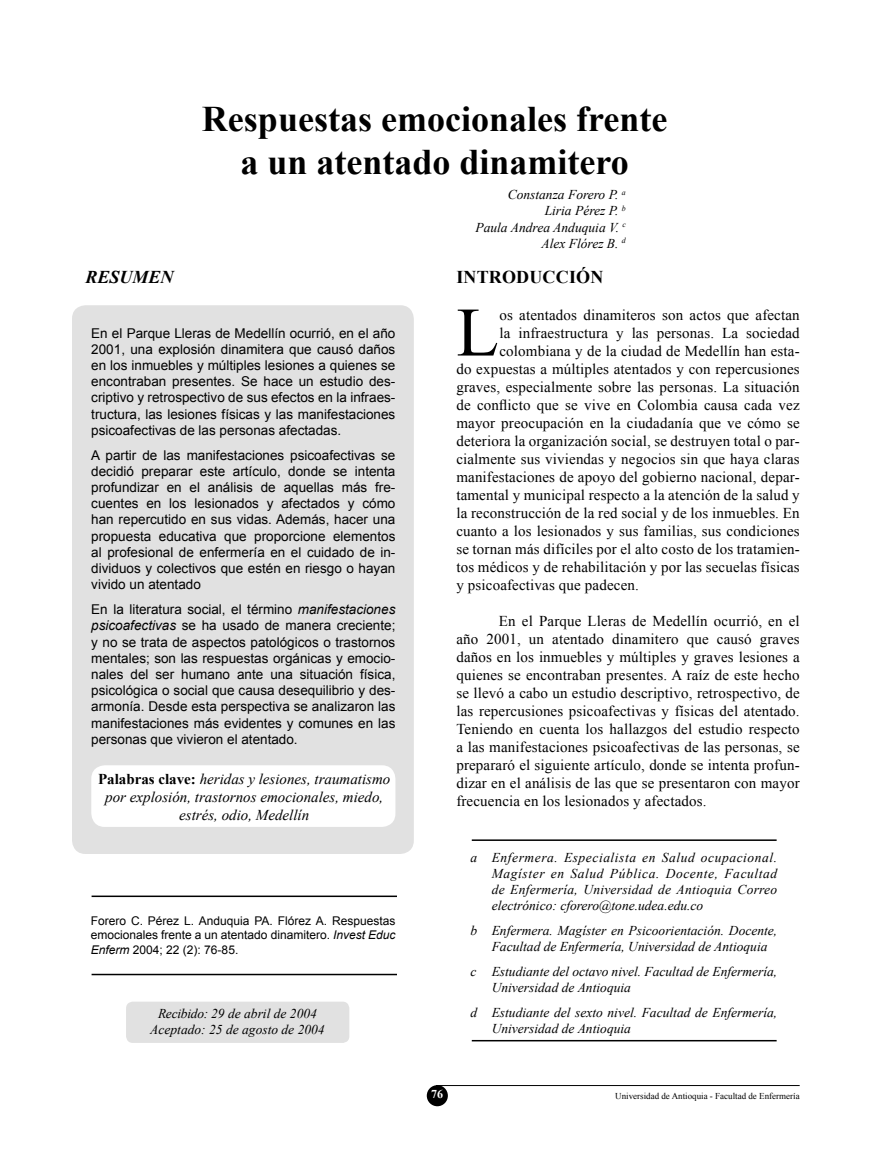
<style>
.page{position:relative;width:872px;height:1149px;background:#fff}
.page>*{position:absolute;margin:0;border:0;box-sizing:border-box;transform-origin:0 0}
.t1{font:69.3px "Times New Roman";color:#000}
.t2{font:700 36px/43.2px "Times New Roman";color:#000;text-align:center}
.t3{font:700 18px "Times New Roman";letter-spacing:.01em;color:#000}
.t4{font:italic 700 18px "Times New Roman";color:#000}
.t5{font:15px/18px "Times New Roman";letter-spacing:.01em;color:#000;text-align:justify}
.t6{font:italic 15px/18px "Times New Roman";color:#000;text-align:center}
.t7{font:13.5px/16.2px "Arial";color:#000;text-align:justify}
.t8{font:italic 13.5px/16.2px "Times New Roman";color:#000}
.t9{font:12px/14.4px "Arial";color:#000;text-align:justify}
.t10{font:700 12px "Times New Roman";color:#fff}
.t11{font:9px "Times New Roman";color:#000}
.s1{font-style:italic}
.s2{font-weight:700;font-style:normal}
</style>
<div class="page">
<hr style="left:436px;top:1084px;width:363px;height:1px;background:#000">
<div style="left:427px;top:1084px;width:21px;height:21px;background:#000;border-radius:50%"></div>
<hr style="left:92px;top:895px;width:305px;height:1px;background:#000">
<div style="left:72px;top:305px;width:342px;height:548px;background:#e1e1e1"></div>
<div style="left:126px;top:1001px;width:223px;height:41px;background:#e1e1e1"></div>
<svg style="left:91px;top:765px;width:304px;height:61px"></svg>
<hr style="left:472px;top:839px;width:304px;height:1px;background:#000">
<hr style="left:472px;top:1039px;width:304px;height:2px;background:#000">
<hr style="left:92px;top:973px;width:305px;height:1px;background:#000">
<h2 class="t2" style="left:202px;top:96px;width:467px">Respuestas emocionales frente a un atentado dinamitero</h2>
<p class="t4" style="left:86px;top:265px;width:90px">RESUMEN</p>
<p class="t7" style="left:91px;top:324px;width:306px">En el Parque Lleras de Medellín ocurrió, en el año 2001, una explosión dinamitera que causó daños en los inmuebles y múltiples lesiones a quienes se encontraban presentes. Se hace un estudio des&shy;criptivo y retrospectivo de sus efectos en la infraes&shy;tructura, las lesiones físicas y las manifestaciones psicoafectivas de las personas afectadas.</p>
<p class="t7" style="left:91px;top:446px;width:306px">A partir de las manifestaciones psicoafectivas se decidió preparar este artículo, donde se intenta profundizar en el análisis de aquellas más fre&shy;cuentes en los lesionados y afectados y cómo han repercutido en sus vidas. Además, hacer una propuesta educativa que proporcione elementos al profesional de enfermería en el cuidado de in&shy;dividuos y colectivos que estén en riesgo o hayan vivido un atentado</p>
<p class="t7" style="left:91px;top:601px;width:306px">En la literatura social, el término <span class="s1">manifestaciones psicoafectivas</span> se ha usado de manera creciente; y no se trata de aspectos patológicos o trastornos mentales; son las respuestas orgánicas y emocio&shy;nales del ser humano ante una situación física, psicológica o social que causa desequilibrio y des&shy;armonía. Desde esta perspectiva se analizaron las manifestaciones más evidentes y comunes en las personas que vivieron el atentado.</p>
<p class="t6" style="left:98px;top:769px;width:294px"><span class="s2">Palabras clave:</span> heridas y lesiones, traumatismo por explosión, trastornos emocionales, miedo, estrés, odio, Medellín</p>
<p class="t9" style="left:91px;top:913px;width:306px">Forero C. Pérez L. Anduquia PA. Flórez A. Respuestas emocionales frente a un atentado dinamitero. <span class="s1">Invest Educ Enferm</span> 2004; 22 (2): 76-85.</p>
<p class="t8" style="left:150px;top:1004px;width:176px;text-align:center">Recibido: 29 de abril de 2004<br>Aceptado: 25 de agosto de 2004</p>
<p class="t8" style="left:475px;top:186px;width:152px;text-align:right">Constanza Forero P. <sup>a<br></sup>Liria Pérez P. <sup>b<br></sup>Paula Andrea Anduquia V. <sup>c<br></sup>Alex Flórez B. <sup>d</sup></p>
<p class="t3" style="left:456px;top:265px;width:148px">INTRODUCCIÓN</p>
<h1 class="t1" style="left:456px;top:285px;width:44px">L</h1>
<p class="t5" style="left:499px;top:305px;width:302px">os atentados dinamiteros son actos que afectan</p>
<p class="t5" style="left:499px;top:323px;width:302px">la infraestructura y las personas. La sociedad</p>
<p class="t5" style="left:499px;top:341px;width:302px">colombiana y de la ciudad de Medellín han esta-</p>
<p class="t5" style="left:456px;top:359px;width:345px">do expuestas a múltiples atentados y con repercusiones</p>
<p class="t5" style="left:456px;top:377px;width:345px">graves, especialmente sobre las personas. La situación</p>
<p class="t5" style="left:456px;top:395px;width:345px">de conflicto que se vive en Colombia causa cada vez</p>
<p class="t5" style="left:456px;top:413px;width:345px">mayor preocupación en la ciudadanía que ve cómo se</p>
<p class="t5" style="left:456px;top:431px;width:345px">deteriora la organización social, se destruyen total o par-</p>
<p class="t5" style="left:456px;top:449px;width:345px">cialmente sus viviendas y negocios sin que haya claras</p>
<p class="t5" style="left:456px;top:467px;width:345px">manifestaciones de apoyo del gobierno nacional, depar-</p>
<p class="t5" style="left:456px;top:485px;width:345px">tamental y municipal respecto a la atención de la salud y</p>
<p class="t5" style="left:456px;top:503px;width:345px">la reconstrucción de la red social y de los inmuebles. En</p>
<p class="t5" style="left:456px;top:521px;width:345px">cuanto a los lesionados y sus familias, sus condiciones</p>
<p class="t5" style="left:456px;top:539px;width:345px">se tornan más difíciles por el alto costo de los tratamien-</p>
<p class="t5" style="left:456px;top:557px;width:345px">tos médicos y de rehabilitación y por las secuelas físicas</p>
<p class="t5" style="left:456px;top:575px;width:184px">y psicoafectivas que padecen.</p>
<p class="t5" style="left:456px;top:611px;width:345px;text-indent:43px">En el Parque Lleras de Medellín ocurrió, en el año 2001, un atentado dinamitero que causó graves daños en los inmuebles y múltiples y graves lesiones a quienes se encontraban presentes. A raíz de este hecho se llevó a cabo un estudio descriptivo, retrospectivo, de las repercusiones psicoafectivas y físicas del atentado.<br>Teniendo en cuenta los hallazgos del estudio respecto a las manifestaciones psicoafectivas de las personas, se prepararó el siguiente artículo, donde se intenta profun&shy;dizar en el análisis de las que se presentaron con mayor frecuencia en los lesionados y afectados.</p>
<p class="t8" style="left:492px;top:848px;width:287px;text-align:justify;text-indent:-21px">a Enfermera. Especialista en Salud ocupacional.<br>Magíster en Salud Pública. Docente, Facultad de Enfermería, Universidad de Antioquia Correo electrónico: cforero@tone.udea.edu.co</p>
<p class="t8" style="left:492px;top:921px;width:287px;text-indent:-21px">b Enfermera. Magíster en Psicoorientación. Docente,<br>Facultad de Enfermería, Universidad de Antioquia</p>
<p class="t8" style="left:492px;top:962px;width:287px;text-indent:-21px">c Estudiante del octavo nivel. Facultad de Enfermería,<br>Universidad de Antioquia</p>
<p class="t8" style="left:492px;top:1003px;width:287px;text-indent:-21px">d Estudiante del sexto nivel. Facultad de Enfermería,<br>Universidad de Antioquia</p>
<p class="t10" style="left:431px;top:1085px;width:13px">76</p>
<p class="t11" style="left:615px;top:1089px;width:186px">Universidad de Antioquia - Facultad de Enfermería</p>
</div>
